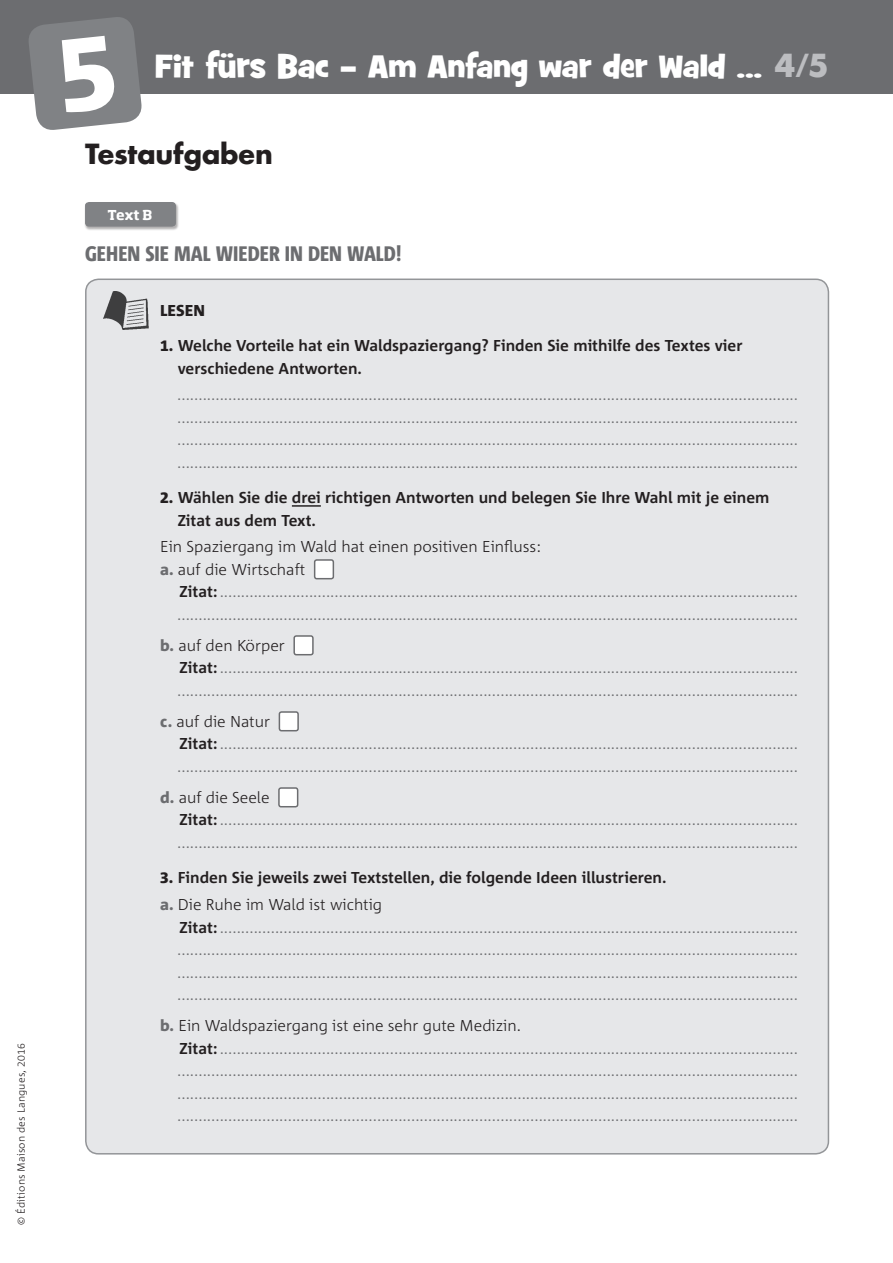
<style>
.page{position:relative;width:893px;height:1263px;background:#fff}
.page>*{position:absolute;margin:0;border:0;box-sizing:border-box;transform-origin:0 0}
.t1{font:31.5px "Grilled Cheese BTN";letter-spacing:-.005em;color:#fff}
.Grundschrift{font:700 27px "Futura";letter-spacing:-.005em;color:#231f20}
.paragrapph_grammar{font:800 21px "Corpid Cd";color:#6c6d70}
.Grundschrift-2{font:300 15.75px "Corpid";color:#6c6d70}
.paragraph_title2_ex{font:700 15.75px/22.5px "Corpid";color:#231f20}
.Grundschrift-3{font:300 15.75px "Corpid";color:#231f20}
.paragraph_title2_ex-2{font:800 15.75px "Corpid";color:#231f20}
.etiquetas{font:700 13.5px "Soho Std";color:#fff}
.Grundschrift-4{font:300 10.5px "Corpid";letter-spacing:.015em;color:#231f20}
.s1{font-size:33px}
.s2{font-family:"Futura BQ";font-weight:700;font-size:33px;color:#bcbdc0}
.s3{font-weight:800}
.s4{font-weight:800;color:#6c6d70}
.s5{font-weight:700;color:#231f20}
</style>
<div class="page">
<div style="left:86px;top:279px;width:742px;height:875px;background:#e6e7e9;border-radius:13px"></div>
<div style="left:0;top:0;width:893px;height:94px;background:#6c6d70"></div>
<img style="left:103px;top:291px;width:46px;height:39px">
<div style="left:85px;top:203px;width:95px;height:28px;background:#231f20;opacity:.35"></div>
<div style="left:85px;top:202px;width:91px;height:25px;background:#808285;border-radius:4px"></div>
<hr style="left:292px;top:505px;width:29px;height:2px;background:#231f20">
<div style="left:315px;top:560px;width:18px;height:19px;background:#fff;border-radius:2px"></div>
<div style="left:314px;top:559px;width:20px;height:20px;border:2px solid #6c6d70;border-radius:2px"></div>
<div style="left:294px;top:636px;width:19px;height:19px;background:#fff;border-radius:2px"></div>
<div style="left:293px;top:635px;width:21px;height:20px;border:2px solid #6c6d70;border-radius:2px"></div>
<div style="left:279px;top:712px;width:19px;height:19px;background:#fff;border-radius:2px"></div>
<div style="left:279px;top:711px;width:20px;height:20px;border:2px solid #6c6d70;border-radius:2px"></div>
<div style="left:279px;top:788px;width:19px;height:19px;background:#fff;border-radius:2px"></div>
<div style="left:278px;top:787px;width:20px;height:20px;border:2px solid #6c6d70;border-radius:2px"></div>
<svg style="left:29px;top:17px;width:113px;height:113px"></svg>
<p class="Grundschrift-4" style="left:15px;top:1224px;width:182px;rotate:-90deg">© Éditions Maison des Langues, 2016</p>
<p class="t1" style="left:155px;top:46px;width:675px"><span class="s1">Fit fürs Bac –</span> Am Anfang war der Wald ... <span class="s2">4/5</span></p>
<p class="Grundschrift" style="left:85px;top:136px;width:189px">Testaufgaben</p>
<p class="etiquetas" style="left:108px;top:206px;width:46px">Text B</p>
<p class="paragrapph_grammar" style="left:85px;top:242px;width:318px">GEHEN SIE MAL WIEDER IN DEN WALD!</p>
<p class="paragraph_title2_ex-2" style="left:160px;top:300px;width:46px">LESEN</p>
<p class="paragraph_title2_ex" style="left:178px;top:334px;width:566px;text-indent:-18px"><span class="s3">1.</span> Welche Vorteile hat ein Waldspaziergang? Finden Sie mithilfe des Textes vier verschiedene Antworten.</p>
<p class="Grundschrift-2" style="left:177px;top:386px;width:622px">..................................................................................................................................................</p>
<p class="Grundschrift-2" style="left:177px;top:408px;width:622px">..................................................................................................................................................</p>
<p class="Grundschrift-2" style="left:177px;top:431px;width:622px">..................................................................................................................................................</p>
<p class="Grundschrift-2" style="left:177px;top:453px;width:622px">..................................................................................................................................................</p>
<p class="paragraph_title2_ex" style="left:178px;top:486px;width:593px;text-indent:-18px"><span class="s3">2.</span> Wählen Sie die drei richtigen Antworten und belegen Sie Ihre Wahl mit je einem<br>Zitat aus dem Text.</p>
<p class="Grundschrift-3" style="left:160px;top:538px;width:382px">Ein Spaziergang im Wald hat einen positiven Einfluss:</p>
<p class="Grundschrift-3" style="left:160px;top:560px;width:147px"><span class="s4">a.</span> auf die Wirtschaft</p>
<p class="Grundschrift-2" style="left:180px;top:583px;width:620px"><span class="s5">Zitat:</span>........................................................................................................................................</p>
<p class="Grundschrift-2" style="left:177px;top:605px;width:622px">..................................................................................................................................................</p>
<p class="Grundschrift-3" style="left:160px;top:636px;width:126px"><span class="s4">b.</span> auf den Körper</p>
<p class="Grundschrift-2" style="left:180px;top:659px;width:620px"><span class="s5">Zitat:</span>........................................................................................................................................</p>
<p class="Grundschrift-2" style="left:177px;top:681px;width:622px">..................................................................................................................................................</p>
<p class="Grundschrift-3" style="left:160px;top:712px;width:111px"><span class="s4">c.</span> auf die Natur</p>
<p class="Grundschrift-2" style="left:180px;top:735px;width:620px"><span class="s5">Zitat:</span>........................................................................................................................................</p>
<p class="Grundschrift-2" style="left:177px;top:757px;width:622px">..................................................................................................................................................</p>
<p class="Grundschrift-3" style="left:160px;top:788px;width:111px"><span class="s4">d.</span> auf die Seele</p>
<p class="Grundschrift-2" style="left:180px;top:811px;width:620px"><span class="s5">Zitat:</span>........................................................................................................................................</p>
<p class="Grundschrift-2" style="left:177px;top:833px;width:622px">..................................................................................................................................................</p>
<p class="paragraph_title2_ex" style="left:160px;top:866px;width:508px"><span class="s3">3.</span> Finden Sie jeweils zwei Textstellen, die folgende Ideen illustrieren.</p>
<p class="Grundschrift-3" style="left:160px;top:895px;width:224px"><span class="s4">a.</span> Die Ruhe im Wald ist wichtig</p>
<p class="Grundschrift-2" style="left:180px;top:918px;width:620px"><span class="s5">Zitat:</span>........................................................................................................................................</p>
<p class="Grundschrift-2" style="left:177px;top:940px;width:622px">..................................................................................................................................................</p>
<p class="Grundschrift-2" style="left:177px;top:963px;width:622px">..................................................................................................................................................</p>
<p class="Grundschrift-2" style="left:177px;top:985px;width:622px">..................................................................................................................................................</p>
<p class="Grundschrift-3" style="left:160px;top:1016px;width:362px"><span class="s4">b.</span> Ein Waldspaziergang ist eine sehr gute Medizin.</p>
<p class="Grundschrift-2" style="left:180px;top:1039px;width:620px"><span class="s5">Zitat:</span>........................................................................................................................................</p>
<p class="Grundschrift-2" style="left:177px;top:1061px;width:622px">..................................................................................................................................................</p>
<p class="Grundschrift-2" style="left:177px;top:1084px;width:622px">..................................................................................................................................................</p>
<p class="Grundschrift-2" style="left:177px;top:1106px;width:622px">..................................................................................................................................................</p>
</div>
